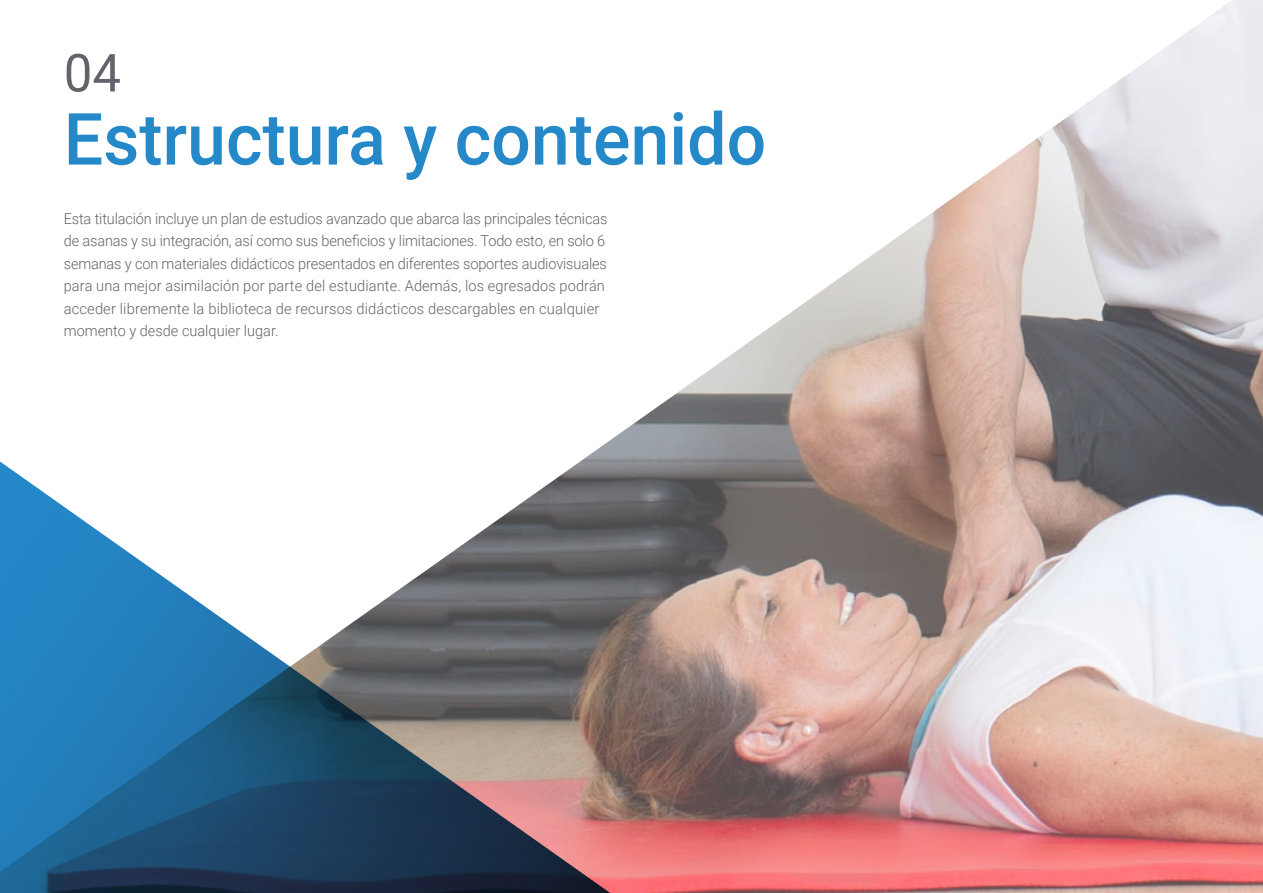
<style>
.page{position:relative;width:1263px;height:893px;background:#fff}
.page>*{position:absolute;margin:0;border:0;box-sizing:border-box;transform-origin:0 0}
.t1{font:500 72px "Roboto";color:#2488c9}
.t2{font:52.5px "Roboto";color:#61646a}
.t3{font:300 15px/22.5px "Roboto";letter-spacing:-.01em;color:#61646a}
</style>
<div class="page">
<img style="left:602px;top:0;width:661px;height:893px">
<svg style="left:0;top:446px;width:640px;height:447px"></svg>
<h2 class="t2" style="left:64px;top:36px;width:59px">04</h2>
<h1 class="t1" style="left:64px;top:89px;width:704px">Estructura y contenido</h1>
<p class="t3" style="left:64px;top:207px;width:545px">Esta titulación incluye un plan de estudios avanzado que abarca las principales técnicas de asanas y su integración, así como sus beneficios y limitaciones. Todo esto, en solo 6 semanas y con materiales didácticos presentados en diferentes soportes audiovisuales para una mejor asimilación por parte del estudiante. Además, los egresados podrán acceder libremente la biblioteca de recursos didácticos descargables en cualquier momento y desde cualquier lugar.</p>
</div>
